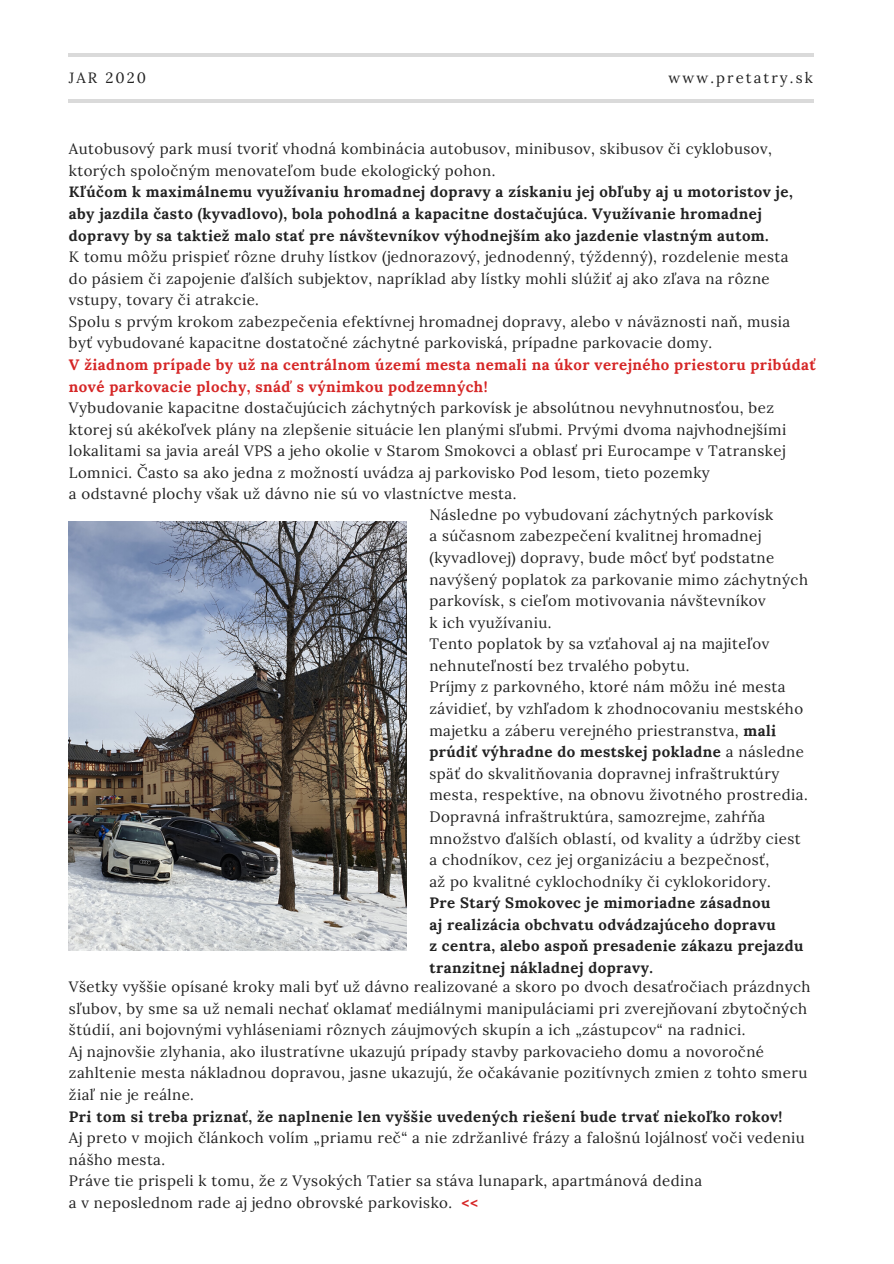
<style>
.page{position:relative;width:894px;height:1264px;background:#fff}
.page>*{position:absolute;margin:0;border:0;box-sizing:border-box;transform-origin:0 0}
.t1{font:15px/21.6px "Lora";letter-spacing:.03em;color:#222}
.t2{font:700 15px/21.6px "Lora";letter-spacing:.03em;color:#222}
.t3{font:700 15px/21.6px "Lora";letter-spacing:.03em;color:#d62626}
.t4{font:14.85px "Lora";letter-spacing:.14em;color:#222}
.s1{font-weight:700}
.s2{font-weight:700;color:#d62626}
</style>
<div class="page">
<hr style="left:68px;top:99px;width:744px;height:3px;background:#000">
<hr style="left:69px;top:53px;width:744px;height:4px;background:#dadada">
<img style="left:69px;top:521px;width:338px;height:429px">
<svg style="left:132px;top:864px;width:23px;height:10px"></svg>
<p class="t4" style="left:69px;top:68px;width:79px">JAR 2020</p>
<p class="t4" style="left:668px;top:68px;width:146px">www.pretatry.sk</p>
<p class="t1" style="left:69px;top:138px;width:704px">Autobusový park musí tvoriť vhodná kombinácia autobusov, minibusov, skibusov či cyklobusov, ktorých spoločným menovateľom bude ekologický pohon.</p>
<p class="t2" style="left:69px;top:181px;width:725px">Kľúčom k maximálnemu využívaniu hromadnej dopravy a získaniu jej obľuby aj u motoristov je, aby jazdila často (kyvadlovo), bola pohodlná a kapacitne dostačujúca. Využívanie hromadnej dopravy by sa taktiež malo stať pre návštevníkov výhodnejším ako jazdenie vlastným autom.</p>
<p class="t1" style="left:69px;top:246px;width:722px">K tomu môžu prispieť rôzne druhy lístkov (jednorazový, jednodenný, týždenný), rozdelenie mesta do pásiem či zapojenie ďalších subjektov, napríklad aby lístky mohli slúžiť aj ako zľava na rôzne vstupy, tovary či atrakcie.<br>Spolu s prvým krokom zabezpečenia efektívnej hromadnej dopravy, alebo v náväznosti naň, musia byť vybudované kapacitne dostatočné záchytné parkoviská, prípadne parkovacie domy.</p>
<p class="t3" style="left:69px;top:354px;width:748px">V žiadnom prípade by už na centrálnom území mesta nemali na úkor verejného priestoru pribúdať nové parkovacie plochy, snáď s výnimkou podzemných!</p>
<p class="t1" style="left:69px;top:397px;width:718px">Vybudovanie kapacitne dostačujúcich záchytných parkovísk je absolútnou nevyhnutnosťou, bez ktorej sú akékoľvek plány na zlepšenie situácie len planými sľubmi. Prvými dvoma najvhodnejšími lokalitami sa javia areál VPS a jeho okolie v Starom Smokovci a oblasť pri Eurocampe v Tatranskej Lomnici. Často sa ako jedna z možností uvádza aj parkovisko Pod lesom, tieto pozemky<br>a odstavné plochy však už dávno nie sú vo vlastníctve mesta.</p>
<p class="t1" style="left:429px;top:503px;width:380px">Následne po vybudovaní záchytných parkovísk<br>a súčasnom zabezpečení kvalitnej hromadnej (kyvadlovej) dopravy, bude môcť byť podstatne navýšený poplatok za parkovanie mimo záchytných parkovísk, s cieľom motivovania návštevníkov<br>k ich využívaniu.<br>Tento poplatok by sa vzťahoval aj na majiteľov nehnuteľností bez trvalého pobytu.<br>Príjmy z parkovného, ktoré nám môžu iné mesta závidieť, by vzhľadom k zhodnocovaniu mestského majetku a záberu verejného priestranstva, <span class="s1">mali prúdiť výhradne do mestskej pokladne</span> a následne späť do skvalitňovania dopravnej infraštruktúry mesta, respektíve, na obnovu životného prostredia.<br>Dopravná infraštruktúra, samozrejme, zahŕňa množstvo ďalších oblastí, od kvality a údržby ciest a chodníkov, cez jej organizáciu a bezpečnosť,<br>až po kvalitné cyklochodníky či cyklokoridory.</p>
<p class="t2" style="left:429px;top:892px;width:375px">Pre Starý Smokovec je mimoriadne zásadnou<br>aj realizácia obchvatu odvádzajúceho dopravu<br>z centra, alebo aspoň presadenie zákazu prejazdu tranzitnej nákladnej dopravy.</p>
<p class="t1" style="left:69px;top:975px;width:743px">Všetky vyššie opísané kroky mali byť už dávno realizované a skoro po dvoch desaťročiach prázdnych sľubov, by sme sa už nemali nechať oklamať mediálnymi manipuláciami pri zverejňovaní zbytočných štúdií, ani bojovnými vyhláseniami rôznych záujmových skupín a ich „zástupcov“ na radnici.<br>Aj najnovšie zlyhania, ako ilustratívne ukazujú prípady stavby parkovacieho domu a novoročné zahltenie mesta nákladnou dopravou, jasne ukazujú, že očakávanie pozitívnych zmien z tohto smeru žiaľ nie je reálne.</p>
<p class="t2" style="left:69px;top:1105px;width:714px">Pri tom si treba priznať, že naplnenie len vyššie uvedených riešení bude trvať niekoľko rokov!</p>
<p class="t1" style="left:69px;top:1126px;width:737px">Aj preto v mojich článkoch volím „priamu reč“ a nie zdržanlivé frázy a falošnú lojálnosť voči vedeniu nášho mesta.<br>Práve tie prispeli k tomu, že z Vysokých Tatier sa stáva lunapark, apartmánová dedina<br>a v neposlednom rade aj jedno obrovské parkovisko. <span class="s2">&lt;&lt;</span></p>
</div>
